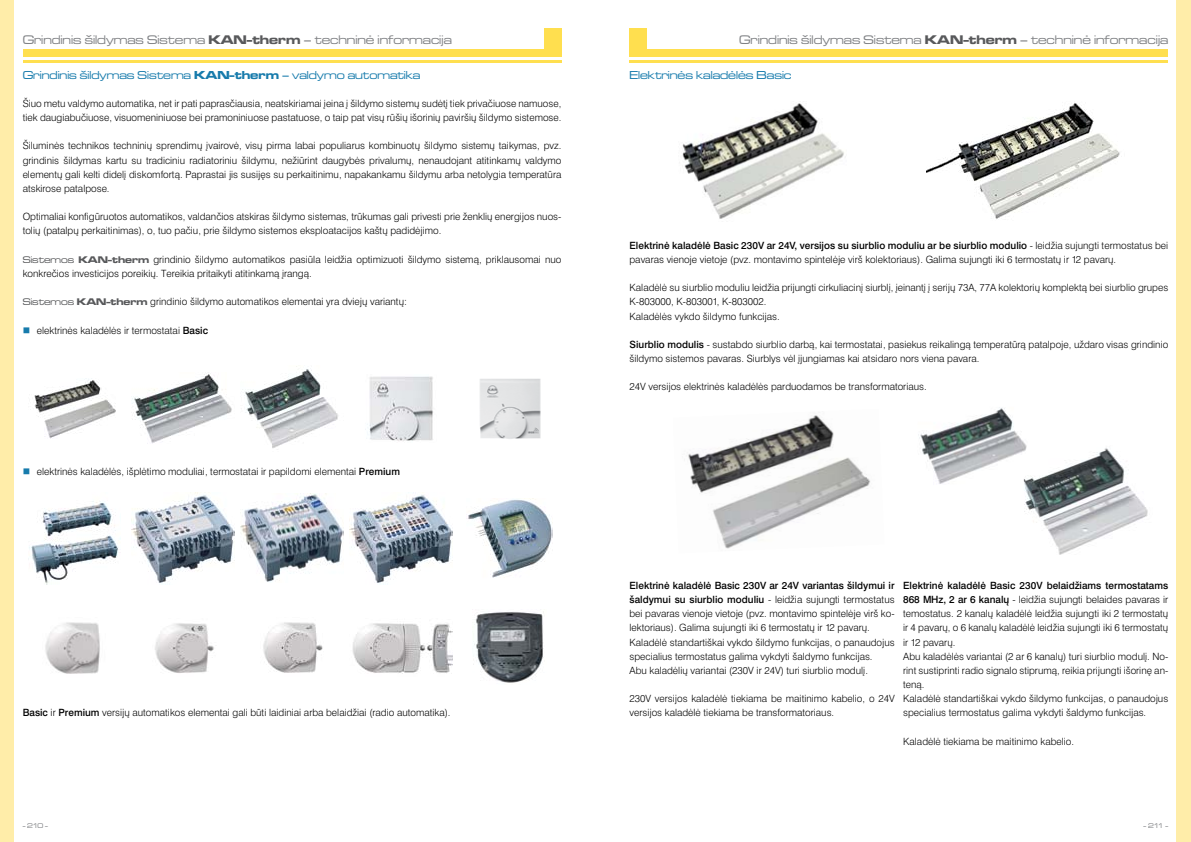
<style>
.page{position:relative;width:1191px;height:842px;background:#fff}
.page>*{position:absolute;margin:0;border:0;box-sizing:border-box;transform-origin:0 0}
.t1{font:13px "Microgramma D Med Ext";color:#808285}
.t2{font:12px "Microgramma D Med Ext";color:#177bac}
.t3{font:10px/14.2px "Swiss 721 Lt AT";color:#000}
.t4{font:10px "Swiss 721 Md AT";color:#000}
.t5{font:7px "Microgramma D Med Ext";letter-spacing:-.095em;color:#808285}
.s1{font-family:"Microgramma D Bol Ext";color:#58595b}
.s2{font-family:"Microgramma D Bol Ext"}
.s3{font-family:"Microgramma D Med Ext";color:#58595b}
.s4{font-family:"Swiss 721 Md AT"}
.s5{font-family:"Swiss 721 Lt AT"}
</style>
<div class="page">
<div style="left:629px;top:50px;width:539px;height:7px;background:#ffdf4f"></div>
<div style="left:629px;top:28px;width:17px;height:29px;background:#ffdf4f"></div>
<hr style="left:629px;top:60px;width:539px;height:2px;background:#ffdf4f">
<div style="left:23px;top:50px;width:538px;height:7px;background:#ffdf4f"></div>
<div style="left:544px;top:28px;width:17px;height:29px;background:#ffdf4f"></div>
<hr style="left:23px;top:60px;width:538px;height:2px;background:#ffdf4f">
<div style="left:0;top:0;width:14px;height:842px;background:#ffeda9"></div>
<div style="left:1176px;top:0;width:15px;height:842px;background:#ffeda9"></div>
<img style="left:682px;top:103px;width:162px;height:116px">
<img style="left:926px;top:103px;width:194px;height:116px">
<img style="left:688px;top:415px;width:183px;height:134px">
<img style="left:1024px;top:448px;width:124px;height:107px">
<img style="left:918px;top:407px;width:111px;height:79px">
<img style="left:34px;top:378px;width:82px;height:61px">
<img style="left:132px;top:374px;width:100px;height:70px">
<img style="left:242px;top:366px;width:96px;height:82px">
<img style="left:365px;top:376px;width:68px;height:65px">
<img style="left:480px;top:378px;width:61px;height:61px">
<img style="left:28px;top:501px;width:92px;height:83px">
<img style="left:132px;top:492px;width:103px;height:91px">
<img style="left:240px;top:494px;width:104px;height:88px">
<img style="left:349px;top:492px;width:103px;height:91px">
<img style="left:467px;top:498px;width:86px;height:80px">
<img style="left:45px;top:622px;width:55px;height:52px">
<img style="left:155px;top:623px;width:59px;height:50px">
<img style="left:263px;top:622px;width:60px;height:51px">
<img style="left:352px;top:623px;width:100px;height:51px">
<img style="left:473px;top:611px;width:71px;height:72px">
<h1 class="t1" style="left:23px;top:31px;width:431px">Grindinis šildymas Sistema <span class="s1">KAN-therm</span> – techninė informacija</h1>
<p class="t2" style="left:23px;top:67px;width:399px">Grindinis šildymas Sistema <span class="s2">KAN-therm</span> – valdymo automatika</p>
<p class="t3" style="left:23px;top:96px;width:540px">Šiuo metu valdymo automatika, net ir pati paprasčiausia, neatskiriamai įeina į šildymo sistemų sudėtį tiek privačiuose namuose, tiek daugiabučiuose, visuomeniniuose bei pramoniniuose pastatuose, o taip pat visų rūšių išorinių paviršių šildymo sistemose.</p>
<p class="t3" style="left:23px;top:139px;width:540px;text-align:justify">Šiluminės technikos techninių sprendimų įvairovė, visų pirma labai populiarus kombinuotų šildymo sistemų taikymas, pvz. grindinis šildymas kartu su tradiciniu radiatoriniu šildymu, nežiūrint daugybės privalumų, nenaudojant atitinkamų valdymo elementų gali kelti didelį diskomfortą. Paprastai jis susijęs su perkaitinimu, napakankamu šildymu arba netolygia temperatūra atskirose patalpose.</p>
<p class="t3" style="left:23px;top:210px;width:540px">Optimaliai konfigūruotos automatikos, valdančios atskiras šildymo sistemas, trūkumas gali privesti prie ženklių energijos nuos&shy;tolių (patalpų perkaitinimas), o, tuo pačiu, prie šildymo sistemos eksploatacijos kaštų padidėjimo.</p>
<p class="t3" style="left:23px;top:252px;width:540px"><span class="s3">Sistemos</span> <span class="s1">KAN-therm</span> grindinio šildymo automatikos pasiūla leidžia optimizuoti šildymo sistemą, priklausomai nuo konkrečios investicijos poreikių. Tereikia pritaikyti atitinkamą įrangą.</p>
<p class="t3" style="left:23px;top:295px;width:386px"><span class="s3">Sistemos</span> <span class="s1">KAN-therm</span> grindinio šildymo automatikos elementai yra dviejų variantų:</p>
<p class="t3" style="left:37px;top:323px;width:173px">elektrinės kaladėlės ir termostatai <span class="s4">Basic</span></p>
<p class="t3" style="left:37px;top:465px;width:365px">elektrinės kaladėlės, išplėtimo moduliai, termostatai ir papildomi elementai <span class="s4">Premium</span></p>
<p class="t3" style="left:23px;top:706px;width:429px"><span class="s4">Basic</span> ir <span class="s4">Premium</span> versijų automatikos elementai gali būti laidiniai arba belaidžiai (radio automatika).</p>
<h1 class="t1" style="left:739px;top:31px;width:431px">Grindinis šildymas Sistema <span class="s1">KAN-therm</span> – techninė informacija</h1>
<p class="t2" style="left:629px;top:67px;width:163px">Elektrinės kaladėlės Basic</p>
<p class="t4" style="left:629px;top:239px;width:540px">Elektrinė kaladėlė Basic 230V ar 24V, versijos su siurblio moduliu ar be siurblio modulio <span class="s5">- leidžia sujungti termostatus bei</span></p>
<p class="t3" style="left:629px;top:252px;width:488px">pavaras vienoje vietoje (pvz. montavimo spintelėje virš kolektoriaus). Galima sujungti iki 6 termostatų ir 12 pavarų.</p>
<p class="t3" style="left:629px;top:280px;width:540px">Kaladėlė su siurblio moduliu leidžia prijungti cirkuliacinį siurblį, įeinantį į serijų 73A, 77A kolektorių komplektą bei siurblio grupes<br>K-803000, K-803001, K-803002.<br>Kaladėlės vykdo šildymo funkcijas.</p>
<p class="t3" style="left:629px;top:337px;width:540px"><span class="s4">Siurblio modulis</span> - sustabdo siurblio darbą, kai termostatai, pasiekus reikalingą temperatūrą patalpoje, uždaro visas grindinio šildymo sistemos pavaras. Siurblys vėl įjungiamas kai atsidaro nors viena pavara.</p>
<p class="t3" style="left:629px;top:380px;width:299px">24V versijos elektrinės kaladėlės parduodamos be transformatoriaus.</p>
<p class="t4" style="left:629px;top:579px;width:266px">Elektrinė kaladėlė Basic 230V ar 24V variantas šildymui ir</p>
<p class="t3" style="left:629px;top:592px;width:267px"><span class="s4">šaldymui su siurblio moduliu</span> - leidžia sujungti termostatus bei pavaras vienoje vietoje (pvz. montavimo spintelėje virš ko&shy;lektoriaus). Galima sujungti iki 6 termostatų ir 12 pavarų.<br>Kaladėlė standartiškai vykdo šildymo funkcijas, o panaudojus specialius termostatus galima vykdyti šaldymo funkcijas.<br>Abu kaladėlių variantai (230V ir 24V) turi siurblio modulį.</p>
<p class="t3" style="left:629px;top:691px;width:267px">230V versijos kaladėlė tiekiama be maitinimo kabelio, o 24V versijos kaladėlė tiekiama be transformatoriaus.</p>
<p class="t4" style="left:903px;top:579px;width:267px">Elektrinė kaladėlė Basic 230V belaidžiams termostatams</p>
<p class="t3" style="left:903px;top:592px;width:267px"><span class="s4">868 MHz, 2 ar 6 kanalų</span> - leidžia sujungti belaides pavaras ir temostatus. 2 kanalų kaladėlė leidžia sujungti iki 2 termostatų ir 4 pavarų, o 6 kanalų kaladėlė leidžia sujungti iki 6 termostatų ir 12 pavarų.<br>Abu kaladėlės variantai (2 ar 6 kanalų) turi siurblio modulį. No&shy;rint sustiprinti radio signalo stiprumą, reikia prijungti išorinę an&shy;teną.<br>Kaladėlė standartiškai vykdo šildymo funkcijas, o panaudojus specialius termostatus galima vykdyti šaldymo funkcijas.</p>
<p class="t3" style="left:903px;top:734px;width:172px">Kaladėlė tiekiama be maitinimo kabelio.</p>
<p class="t5" style="left:23px;top:821px;width:27px">- 210 -</p>
<p class="t5" style="left:1143px;top:821px;width:26px">- 211 -</p>
</div>
